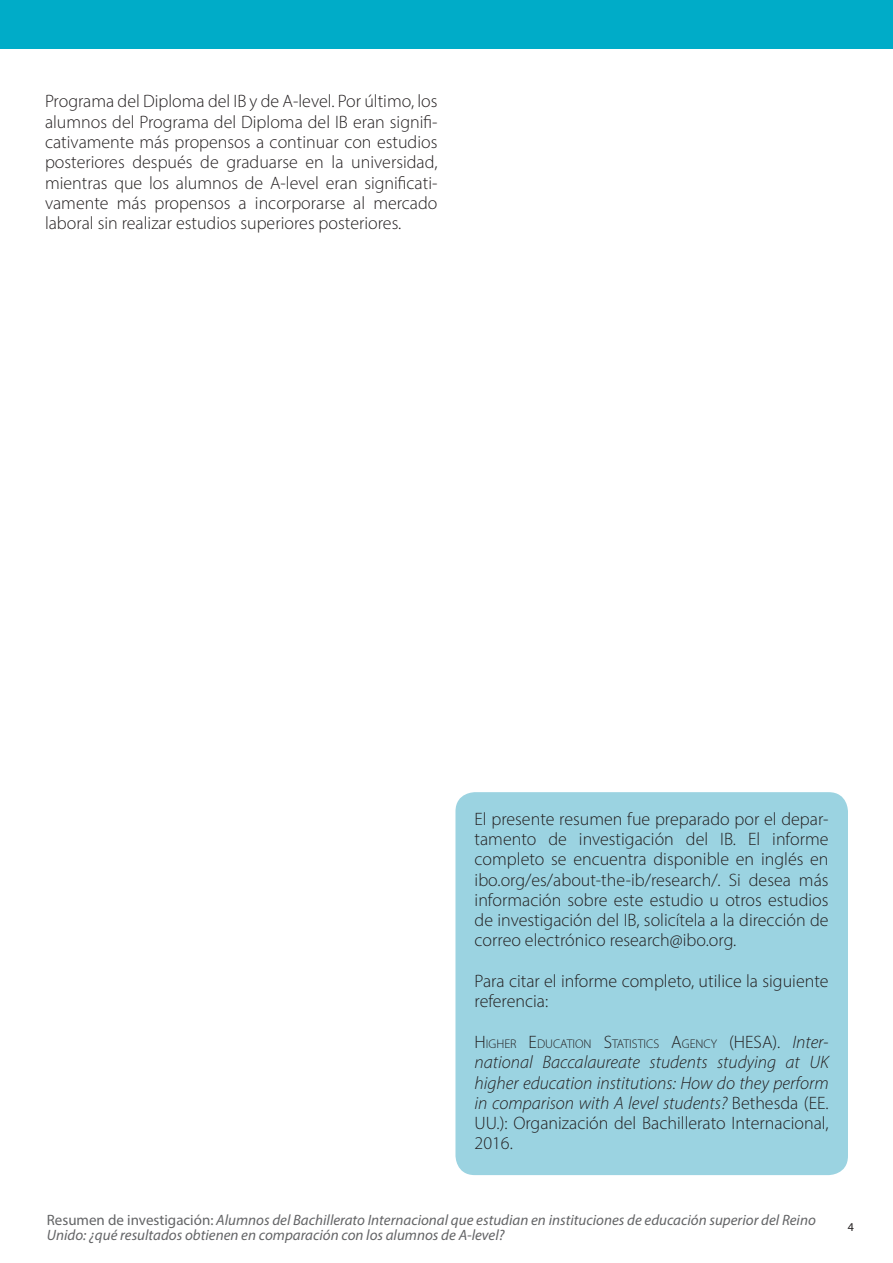
<style>
.page{position:relative;width:893px;height:1263px;background:#fff}
.page>*{position:absolute;margin:0;border:0;box-sizing:border-box;transform-origin:0 0}
.Citation_box{font:300 18px/20.2px "Myriad Pro";color:#231f20;text-align:justify}
.Main_body{font:300 18px/20.2px "Myriad Pro";color:#231f20;text-align:justify}
.Citation_box-2{font:italic 300 18px/20.2px "Myriad Pro";color:#231f20;text-align:justify}
.t1{font:italic 15px/15px "Myriad Pro";color:#636466}
.Citation_box-3{font:300 12.6px "Myriad Pro";color:#231f20}
.t2{font:12px "Myriad Pro";color:#231f20}
.s1{font-size:18px}
.s2{font-style:italic;font-size:18px}
.s3{font-style:normal}
</style>
<div class="page">
<div style="left:0;top:0;width:893px;height:48px;background:#00acc8"></div>
<div style="left:455px;top:792px;width:393px;height:383px;background:#9bd3e1;border-radius:19px"></div>
<p class="Main_body" style="left:45px;top:91px;width:394px">Programa del Diploma del IB y de A-level. Por último, los alumnos del Programa del Diploma del IB eran signifi&shy;cativamente más propensos a continuar con estudios posteriores después de graduarse en la universidad, mientras que los alumnos de A-level eran significati&shy;vamente más propensos a incorporarse al mercado laboral sin realizar estudios superiores posteriores.</p>
<p class="Citation_box" style="left:475px;top:808px;width:356px">El presente resumen fue preparado por el depar&shy;tamento de investigación del IB. El informe completo se encuentra disponible en inglés en ibo.org/es/about-the-ib/research/. Si desea más información sobre este estudio u otros estudios de investigación del IB, solicítela a la dirección de correo electrónico research@ibo.org.</p>
<p class="Citation_box" style="left:475px;top:971px;width:356px">Para citar el informe completo, utilice la siguiente referencia:</p>
<p class="Citation_box-3" style="left:475px;top:1036px;width:356px"><span class="s1">H</span>IGH ER <span class="s1">E</span>DUCATION <span class="s1">S</span>TATISTICS <span class="s1">A</span>GENCY <span class="s1">(HESA).</span> <span class="s2">Inter-</span></p>
<p class="Citation_box-2" style="left:475px;top:1052px;width:356px">national Baccalaureate students studying at UK higher education institutions: How do they perform in comparison with A level students? <span class="s3">Bethesda (EE.<br>UU.): Organización del Bachillerato Internacional, 2016.</span></p>
<p class="t1" style="left:47px;top:1212px;width:771px"><span class="s3">Resumen de investigación:</span> Alumnos del Bachillerato Internacional que estudian en instituciones de educación superior del Reino<br>Unido: ¿qué resultados obtienen en comparación con los alumnos de A-level?</p>
<p class="t2" style="left:848px;top:1220px;width:8px">4</p>
</div>
